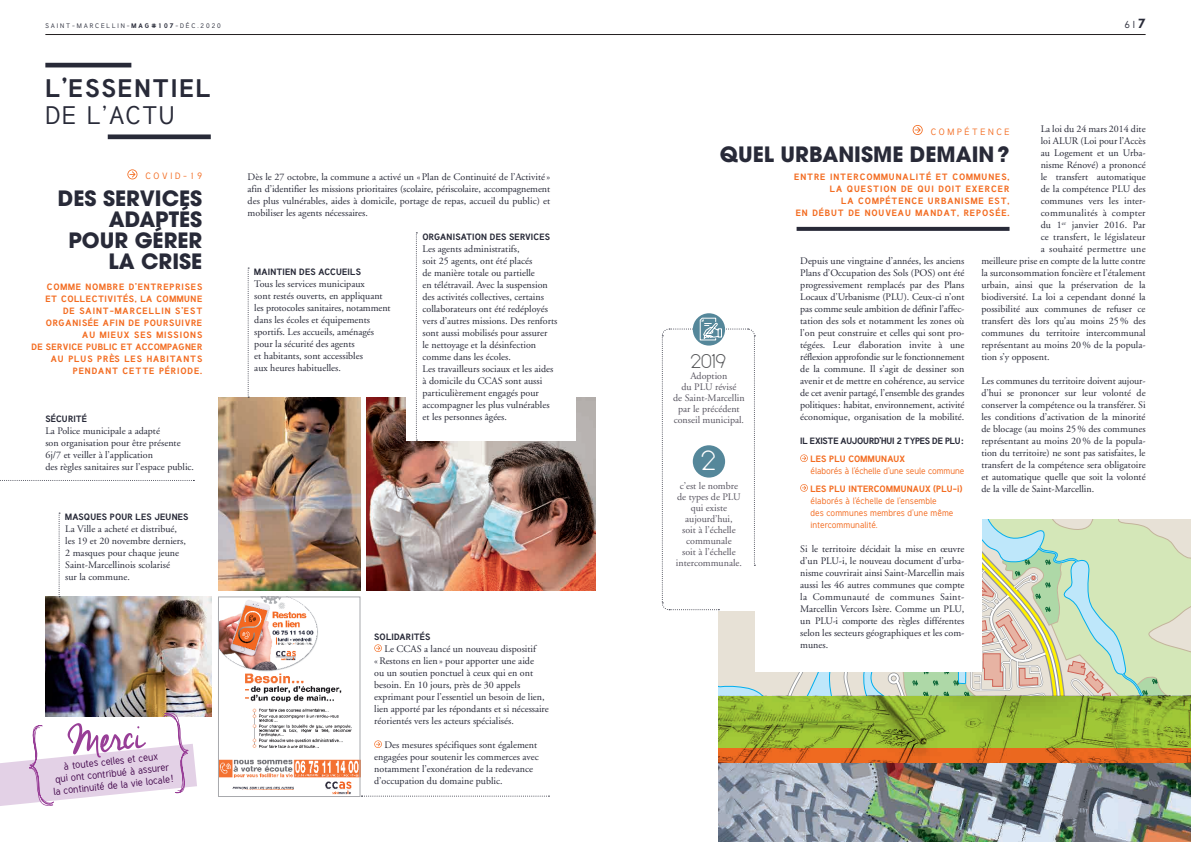
<style>
.page{position:relative;width:1191px;height:842px;background:#fff}
.page>*{position:absolute;margin:0;border:0;box-sizing:border-box;transform-origin:0 0}
.t1{font:50.4px "Cheddar Jack";color:#983e97}
.t2{font:26.2px "Bireun";color:#fff}
.t3{font:700 25px "Tuffy";letter-spacing:.07em;color:#282a38}
.t4{font:25px "Tuffy";letter-spacing:.07em;color:#282a38}
.t5{font:700 21px/21px "Avant Garde";color:#282a38;text-align:right}
.t6{font:18.7px "Bireun";color:#57585a}
.t7{font:10px/12px "Adobe Garamond";color:#282a38}
.t8{font:10px/11px "Adobe Garamond";color:#57545f;text-align:center}
.t9{font:10px/12px "Tuffy";color:#44094d;text-align:center}
.t10{font:10px "Adobe Garamond";letter-spacing:.02em;color:#282a38}
.t11{font:10px "Adobe Garamond";letter-spacing:.025em;color:#282a38}
.t12{font:10px "Tuffy";color:#282a38}
.t13{font:700 9px/12px "Tuffy";letter-spacing:.1em;color:#f36c21;text-align:right}
.t14{font:9px/12px "Tuffy";letter-spacing:.015em;color:#f36c21}
.t15{font:700 9px "Tuffy";letter-spacing:.01em;color:#282a38}
.t16{font:700 9px "Tuffy";letter-spacing:.01em;color:#f36c21}
.t17{font:700 9px "Tuffy";letter-spacing:-.025em;color:#282a38}
.t18{font:9px "Tuffy";letter-spacing:.3em;color:#f36c21}
.t19{font:6.5px "Tuffy";letter-spacing:.3em;color:#282a38}
.s1{font-weight:700}
.s2{font-weight:700;font-size:13px}
</style>
<div class="page">
<svg style="left:361px;top:796px;width:188px;height:1px"></svg>
<img style="left:718px;top:748px;width:473px;height:15px">
<img style="left:718px;top:763px;width:473px;height:79px">
<svg style="left:718px;top:698px;width:473px;height:50px;background:#92b532"></svg>
<hr style="left:45px;top:63px;width:86px;height:4px;background:#282a38">
<div style="left:108px;top:134px;width:103px;height:5px;background:#282a38"></div>
<svg style="left:912px;top:125px;width:10px;height:10px"></svg>
<svg style="left:796px;top:227px;width:213px;height:4px"></svg>
<svg style="left:693px;top:313px;width:32px;height:33px"></svg>
<svg style="left:661px;top:317px;width:530px;height:381px"></svg>
<div style="left:693px;top:445px;width:32px;height:33px;background:#55879a;border-radius:50%"></div>
<img style="left:45px;top:597px;width:167px;height:119px">
<img style="left:218px;top:398px;width:142px;height:192px">
<img style="left:366px;top:398px;width:229px;height:192px">
<svg style="left:127px;top:169px;width:10px;height:10px"></svg>
<svg style="left:248px;top:268px;width:1px;height:130px"></svg>
<svg style="left:59px;top:513px;width:1px;height:84px"></svg>
<svg style="left:0;top:480px;width:194px;height:1px"></svg>
<div style="left:406px;top:294px;width:169px;height:147px;background:#fff"></div>
<svg style="left:416px;top:232px;width:1px;height:209px"></svg>
<svg style="left:374px;top:644px;width:8px;height:8px"></svg>
<svg style="left:374px;top:740px;width:8px;height:8px"></svg>
<img style="left:220px;top:599px;width:138px;height:196px">
<div style="left:218px;top:597px;width:142px;height:200px;border:1px solid #a8a9ad"></div>
<svg style="left:0;top:712px;width:197px;height:94px"></svg>
<hr style="left:45px;top:34px;width:1100px;height:1px;background:#231f20">
<p class="t19" style="left:45px;top:22px;width:177px">SAINT-MARCELLIN-<span class="s1">MAG#107</span>-DÉC.2020</p>
<p class="t12" style="left:1124px;top:19px;width:23px">6I<span class="s2">7</span></p>
<h3 class="t3" style="left:45px;top:72px;width:167px">L’ESSENTIEL</h3>
<h3 class="t4" style="left:45px;top:100px;width:131px">DE L’ACTU</h3>
<p class="t14" style="left:146px;top:170px;width:58px">COVID-19</p>
<h3 class="t5" style="left:58px;top:188px;width:146px">DES SERVICES<br>ADAPTÉS<br>POUR GÉRER<br>LA CRISE</h3>
<p class="t13" style="left:32px;top:280px;width:172px">COMME NOMBRE D’ENTREPRISES<br>ET COLLECTIVITÉS, LA COMMUNE<br>DE SAINT-MARCELLIN S’EST<br>ORGANISÉE AFIN DE POURSUIVRE<br>AU MIEUX SES MISSIONS<br>DE SERVICE PUBLIC ET ACCOMPAGNER<br>AU PLUS PRÈS LES HABITANTS<br>PENDANT CETTE PÉRIODE.</p>
<p class="t15" style="left:45px;top:413px;width:43px">SÉCURITÉ</p>
<p class="t7" style="left:45px;top:425px;width:150px">La Police municipale a adapté<br>son organisation pour être présente 6j/7 et veiller à l’application<br>des règles sanitaires sur l’espace public.</p>
<p class="t15" style="left:65px;top:511px;width:125px">MASQUES POUR LES JEUNES</p>
<p class="t7" style="left:65px;top:523px;width:122px">La Ville a acheté et distribué, les 19 et 20 novembre derniers,<br>2 masques pour chaque jeune<br>Saint-Marcellinois scolarisé<br>sur la commune.</p>
<h1 class="t1" style="left:65px;top:714px;width:78px;rotate:-6deg">Merci</h1>
<p class="t9" style="left:50px;top:761px;width:122px;rotate:-6deg">à toutes celles et ceux<br>qui ont contribué à assurer la continuité de la vie locale !</p>
<p class="t7" style="left:248px;top:171px;width:304px;text-align:justify">Dès le 27 octobre, la commune a activé un «Plan de Continuité de l’Activité» afin d’identifier les missions prioritaires (scolaire, périscolaire, accompagnement des plus vulnérables, aides à domicile, portage de repas, accueil du public) et mobiliser les agents nécessaires.</p>
<p class="t15" style="left:254px;top:266px;width:108px">MAINTIEN DES ACCUEILS</p>
<p class="t7" style="left:254px;top:278px;width:138px">Tous les services municipaux<br>sont restés ouverts, en appliquant les protocoles sanitaires, notamment dans les écoles et équipements sportifs. Les accueils, aménagés pour la sécurité des agents<br>et habitants, sont accessibles<br>aux heures habituelles.</p>
<p class="t15" style="left:422px;top:231px;width:129px">ORGANISATION DES SERVICES</p>
<p class="t7" style="left:422px;top:243px;width:136px">Les agents administratifs,<br>soit 25 agents, ont été placés<br>de manière totale ou partielle<br>en télétravail. Avec la suspension des activités collectives, certains collaborateurs ont été redéployés vers d’autres missions. Des renforts sont aussi mobilisés pour assurer<br>le nettoyage et la désinfection comme dans les écoles.<br>Les travailleurs sociaux et les aides à domicile du CCAS sont aussi particulièrement engagés pour accompagner les plus vulnérables et les personnes âgées.</p>
<p class="t15" style="left:374px;top:631px;width:58px">SOLIDARITÉS</p>
<p class="t7" style="left:374px;top:643px;width:176px;text-indent:10px">Le CCAS a lancé un nouveau dispositif «Restons en lien» pour apporter une aide<br>ou un soutien ponctuel à ceux qui en ont besoin. En 10 jours, près de 30 appels exprimant pour l’essentiel un besoin de lien, lien apporté par les répondants et si nécessaire réorientés vers les acteurs spécialisés.</p>
<p class="t7" style="left:374px;top:739px;width:166px;text-indent:10px">Des mesures spécifiques sont également engagées pour soutenir les commerces avec notamment l’exonération de la redevance d’occupation du domaine public.</p>
<p class="t7" style="left:1040px;top:123px;width:106px">La loi du 24 mars 2014 dite</p>
<p class="t7" style="left:1040px;top:135px;width:106px">loi ALUR (Loi pour l’Accès</p>
<p class="t7" style="left:1040px;top:147px;width:106px">au Logement et un Urba-</p>
<p class="t7" style="left:1040px;top:159px;width:106px">nisme Rénové) a prononcé</p>
<p class="t7" style="left:1040px;top:171px;width:106px">le transfert automatique</p>
<p class="t7" style="left:1040px;top:183px;width:106px">de la compétence PLU des</p>
<p class="t7" style="left:1040px;top:195px;width:106px">communes vers les inter-</p>
<p class="t11" style="left:1040px;top:208px;width:106px">communalités à compter</p>
<p class="t7" style="left:1040px;top:219px;width:106px">du 1<sup>er</sup> janvier 2016. Par</p>
<p class="t10" style="left:1040px;top:232px;width:106px">ce transfert, le législateur</p>
<p class="t10" style="left:1040px;top:244px;width:106px">a souhaité permettre une</p>
<p class="t7" style="left:981px;top:255px;width:166px">meilleure prise en compte de la lutte contre</p>
<p class="t7" style="left:981px;top:267px;width:166px">la surconsommation foncière et l’étalement</p>
<p class="t7" style="left:981px;top:279px;width:166px">urbain, ainsi que la préservation de la</p>
<p class="t7" style="left:981px;top:291px;width:166px">biodiversité. La loi a cependant donné la</p>
<p class="t7" style="left:981px;top:303px;width:166px">possibilité aux communes de refuser ce</p>
<p class="t7" style="left:981px;top:315px;width:166px">transfert dès lors qu’au moins 25% des</p>
<p class="t7" style="left:981px;top:327px;width:166px">communes du territoire intercommunal</p>
<p class="t7" style="left:981px;top:339px;width:166px">représentant au moins 20% de la popula-</p>
<p class="t7" style="left:981px;top:351px;width:70px">tion s’y opposent.</p>
<p class="t7" style="left:981px;top:375px;width:166px;text-align:justify">Les communes du territoire doivent aujour&shy;d’hui se prononcer sur leur volonté de conserver la compétence ou la transférer. Si les conditions d’activation de la minorité de blocage (au moins 25% des communes représentant au moins 20% de la popula&shy;tion du territoire) ne sont pas satisfaites, le transfert de la compétence sera obligatoire et automatique quelle que soit la volonté de la ville de Saint-Marcellin.</p>
<p class="t18" style="left:930px;top:126px;width:80px">COMPÉTENCE</p>
<h3 class="t5" style="left:720px;top:143px;width:291px">QUEL URBANISME DEMAIN?</h3>
<p class="t13" style="left:794px;top:170px;width:217px">ENTRE INTERCOMMUNALITÉ ET COMMUNES, LA QUESTION DE QUI DOIT EXERCER<br>LA COMPÉTENCE URBANISME EST,<br>EN DÉBUT DE NOUVEAU MANDAT, REPOSÉE.</p>
<p class="t7" style="left:800px;top:255px;width:166px;text-align:justify">Depuis une vingtaine d’années, les anciens Plans d’Occupation des Sols (POS) ont été progressivement remplacés par des Plans Locaux d’Urbanisme (PLU). Ceux-ci n’ont pas comme seule ambition de définir l’affec&shy;tation des sols et notamment les zones où l’on peut construire et celles qui sont pro&shy;tégées. Leur élaboration invite à une réflexion approfondie sur le fonctionnement de la commune. Il s’agit de dessiner son avenir et de mettre en cohérence, au service de cet avenir partagé, l’ensemble des grandes politiques: habitat, environnement, activité économique, organisation de la mobilité.</p>
<p class="t17" style="left:800px;top:435px;width:165px">IL EXISTE AUJOURD’HUI 2 TYPES DE PLU:</p>
<p class="t16" style="left:810px;top:453px;width:96px">LES PLU COMMUNAUX</p>
<p class="t14" style="left:810px;top:465px;width:155px">élaborés à l’échelle d’une seule commune</p>
<p class="t16" style="left:810px;top:482px;width:153px">LES PLU INTERCOMMUNAUX (PLU-i)</p>
<p class="t14" style="left:810px;top:494px;width:144px">élaborés à l’échelle de l’ensemble<br>des communes membres d’une même intercommunalité.</p>
<p class="t7" style="left:800px;top:543px;width:166px;text-align:justify">Si le territoire décidait la mise en œuvre d’un PLU-i, le nouveau document d’urba&shy;nisme couvrirait ainsi Saint-Marcellin mais aussi les 46 autres communes que compte la Communauté de communes Saint-Marcellin Vercors Isère. Comme un PLU, un PLU-i comporte des règles différentes selon les secteurs géographiques et les com&shy;munes.</p>
<h3 class="t6" style="left:691px;top:350px;width:37px">2019</h3>
<p class="t8" style="left:673px;top:370px;width:73px">Adoption<br>du PLU révisé<br>de Saint-Marcellin par le précédent conseil municipal.</p>
<h2 class="t2" style="left:702px;top:446px;width:17px">2</h2>
<p class="t8" style="left:676px;top:480px;width:68px">c’est le nombre de types de PLU qui existe aujourd’hui,<br>soit à l’échelle communale<br>soit à l’échelle intercommunale.</p>
</div>
